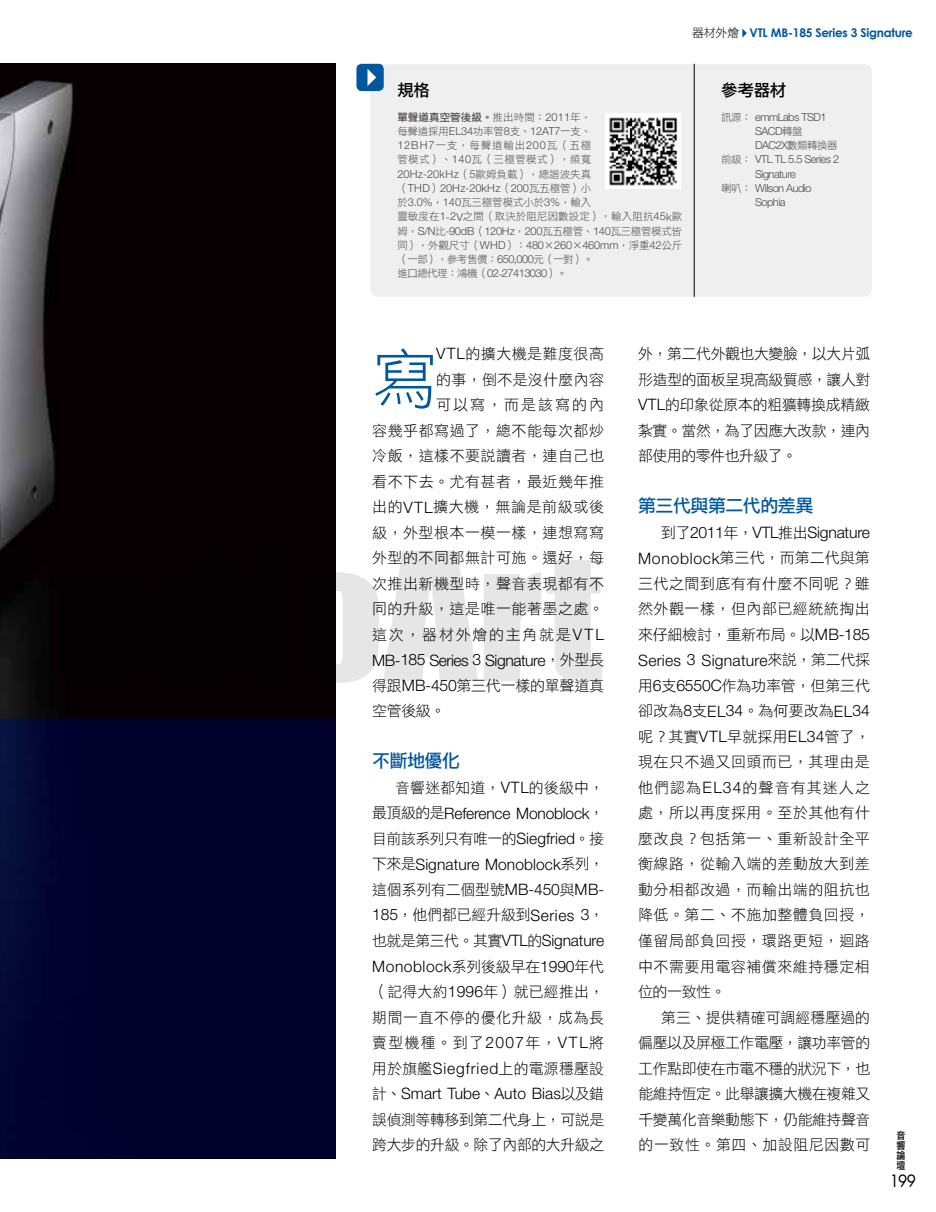
<style>
.page{position:relative;width:936px;height:1212px;background:#fff}
.page>*{position:absolute;margin:0;border:0;box-sizing:border-box;transform-origin:0 0}
.t1{font:165px "Impact";color:#000;scale:1.11 1}
.t2{font:66px "DF Li Hei Std W3";color:#00579d}
.t3{font:18px "DF Li Hei Std W5";letter-spacing:-.03em;color:#00579d}
.t4{font:16.5px "DF Li Hei Std W5";letter-spacing:-.015em;color:#000}
.t5{font:16.5px "Futura";color:#000;scale:.91 1}
.t6{font:300 15.75px/25.5px "Helvetica Neue";letter-spacing:-.01em;color:#000;text-align:justify}
.t7{font:300 15.75px "Helvetica Neue";letter-spacing:-.03em;color:#000}
.t8{font:300 15.75px "Helvetica Neue";letter-spacing:.015em;color:#000}
.t9{font:15px/25.5px "DF Li Hei Std W3";letter-spacing:.03em;color:#000;text-align:justify}
.t10{font:15px/25.5px "DF Li Hei Std W3";letter-spacing:-.025em;color:#000}
.t11{font:15px/25.5px "DF Li Hei Std W3";letter-spacing:-.02em;color:#000}
.t12{font:15px "DF Li Hei Std W3";letter-spacing:-.03em;color:#000}
.t13{font:15px "DF Li Hei Std W3";letter-spacing:-.01em;color:#000}
.t14{font:700 12px "Century Gothic";letter-spacing:-.02em;color:#00579d}
.t15{font:300 10.95px "Helvetica Neue";letter-spacing:-.05em;color:#4c4948}
.t16{font:300 10.95px "Helvetica Neue";letter-spacing:-.03em;color:#4c4948}
.t17{font:10.5px/14.2px "DF Li Hei Std W3";color:#4c4948;text-align:justify}
.t18{font:10.5px/14.2px "DF Li Hei Std W3";letter-spacing:-.05em;color:#4c4948}
.t19{font:10.5px "DF Li Hei Std W5";letter-spacing:.005em;color:#4c4948}
.t20{font:9.9px/10.2px "Li Hei Pro";color:#000;text-align:justify;scale:.91 1}
.s1{font-family:"DF Hei Std W3";font-weight:400;color:#000}
.s2{font-family:"DF Li Hei Std W3"}
.s3{font-family:"Helvetica Neue";font-weight:300;font-size:10.95px}
.s4{font-family:"DF Li Hei Std W3";font-weight:400;font-size:10.5px}
.s5{font-family:"Helvetica Neue";font-weight:300;font-size:15.75px}
.s6{font-family:"DF Li Hei Std W3";font-weight:400;font-size:15px}
</style>
<div class="page">
<div style="left:370px;top:64px;width:502px;height:233px;background:#efefef;border-radius:9px"></div>
<hr style="left:693px;top:64px;width:1px;height:233px;background:#000">
<div style="left:604px;top:112px;width:78px;height:78px;background:#fff"></div>
<img style="left:609px;top:117px;width:69px;height:69px">
<div style="left:356px;top:64px;width:28px;height:27px;background:#00579d;border-radius:5px"></div>
<svg style="left:367px;top:69px;width:9px;height:17px"></svg>
<img style="left:0;top:64px;width:336px;height:654px">
<svg style="left:0;top:718px;width:336px;height:441px;background:#01012c"></svg>
<svg style="left:742px;top:29px;width:4px;height:9px"></svg>
<p class="t14" style="left:692px;top:26px;width:222px"><span class="s1">器材外燴</span> VTL MB-185 Series 3 Signature</p>
<p class="t4" style="left:397px;top:81px;width:34px">規格</p>
<p class="t19" style="left:397px;top:111px;width:195px">單聲道真空管後級。<span class="s2">推出時間：</span><span class="s3">2011</span><span class="s2">年，</span></p>
<p class="t17" style="left:397px;top:124px;width:195px">每聲道採用<span class="s3">EL34</span>功率管<span class="s3">8</span>支、<span class="s3">12AT7</span>一支、<span class="s3">12BH7</span>一支，每聲道輸出<span class="s3">200</span>瓦（五極管模式）、<span class="s3">140</span>瓦（三極管模式），頻寬<span class="s3">20Hz-20kHz</span>（<span class="s3">5</span>歐姆負載），總諧波失真</p>
<p class="t15" style="left:397px;top:181px;width:195px"><span class="s4">（</span>THD<span class="s4">）</span>20Hz-20kHz<span class="s4">（</span>200<span class="s4">瓦五極管）小</span></p>
<p class="t17" style="left:397px;top:195px;width:286px">於<span class="s3">3.0%</span>，<span class="s3">140</span>瓦三極管模式小於<span class="s3">3%</span>，輸入<br>靈敏度在<span class="s3">1-2V</span>之間（取決於阻尼因數設定），輸入阻抗<span class="s3">45k</span>歐</p>
<p class="t16" style="left:397px;top:224px;width:286px"><span class="s4">姆，</span>S/N<span class="s4">比</span>-90dB<span class="s4">（</span>120Hz<span class="s4">，</span>200<span class="s4">瓦五極管、</span>140<span class="s4">瓦三極管模式皆</span></p>
<p class="t18" style="left:397px;top:238px;width:286px">同），外觀尺寸（<span class="s3">WHD</span>）：<span class="s3">480</span>×<span class="s3">260</span>×<span class="s3">460mm</span>，淨重<span class="s3">42</span>公斤（一部），參考售價：<span class="s3">650,000</span>元（一對）。<br>進口總代理：鴻機（<span class="s3">02-27413030</span>）。</p>
<p class="t4" style="left:721px;top:81px;width:67px">參考器材</p>
<p class="t15" style="left:721px;top:110px;width:107px"><span class="s4">訊源：</span> emmLabs TSD1</p>
<p class="t15" style="left:755px;top:124px;width:49px">SACD<span class="s4">轉盤</span></p>
<p class="t15" style="left:755px;top:139px;width:84px">DAC2X<span class="s4">數類轉換器</span></p>
<p class="t15" style="left:721px;top:153px;width:120px"><span class="s4">前級：</span> VTL TL 5.5 Series 2</p>
<p class="t15" style="left:755px;top:167px;width:42px">Signature</p>
<p class="t15" style="left:721px;top:181px;width:92px"><span class="s4">喇叭：</span> Wilson Audio</p>
<p class="t15" style="left:755px;top:196px;width:32px">Sophia</p>
<p class="t9" style="left:372px;top:341px;width:233px;text-align:right"><span class="s5">VTL</span>的擴大機是難度很高<br>的事，倒不是沒什麼內容<br>可以寫，而是該寫的內<br>容幾乎都寫過了，總不能每次都炒冷飯，這樣不要說讀者，連自己也看不下去。尤有甚者，最近幾年推出的<span class="s5">VTL</span>擴大機，無論是前級或後級，外型根本一模一樣，連想寫寫外型的不同都無計可施。還好，每次推出新機型時，聲音表現都有不同的升級，這是唯一能著墨之處。這次，器材外燴的主角就是<span class="s5">VTL</span></p>
<p class="t7" style="left:372px;top:650px;width:233px">MB-185 Series 3 Signature<span class="s6">，外型長</span></p>
<p class="t11" style="left:372px;top:672px;width:233px">得跟<span class="s5">MB-450</span>第三代一樣的單聲道真空管後級。</p>
<p class="t3" style="left:372px;top:751px;width:89px">不斷地優化</p>
<p class="t9" style="left:395px;top:774px;width:210px">音響迷都知道，<span class="s5">VTL</span>的後級中，</p>
<p class="t6" style="left:372px;top:800px;width:233px"><span class="s6">最頂級的是</span>Reference Monoblock<span class="s6">，</span></p>
<p class="t12" style="left:372px;top:830px;width:233px">目前該系列只有唯一的<span class="s5">Siegfried</span>。接</p>
<p class="t6" style="left:372px;top:851px;width:233px"><span class="s6">下來是</span>Signature Monoblock<span class="s6">系列，</span></p>
<p class="t13" style="left:372px;top:881px;width:233px">這個系列有二個型號<span class="s5">MB-450</span>與<span class="s5">MB-</span></p>
<p class="t6" style="left:372px;top:902px;width:233px">185<span class="s6">，他們都已經升級到</span>Series 3<span class="s6">，也就是第三代。其實</span>VTL<span class="s6">的</span>Signature Monoblock<span class="s6">系列後級早在</span>1990<span class="s6">年代</span></p>
<p class="t9" style="left:372px;top:978px;width:233px">（記得大約<span class="s5">1996</span>年）就已經推出，期間一直不停的優化升級，成為長賣型機種。到了<span class="s5">2007</span>年，<span class="s5">VTL</span>將用於旗艦<span class="s5">Siegfried</span>上的電源穩壓設</p>
<p class="t6" style="left:372px;top:1081px;width:233px"><span class="s6">計、</span>Smart Tube<span class="s6">、</span>Auto Bias<span class="s6">以及錯</span></p>
<p class="t10" style="left:372px;top:1106px;width:233px">誤偵測等轉移到第二代身上，可說是跨大步的升級。除了內部的大升級之</p>
<h2 class="t2" style="left:372px;top:344px;width:68px">寫</h2>
<h1 class="t1" style="left:-44px;top:488px;width:583px">AudioArt</h1>
<p class="t9" style="left:638px;top:341px;width:234px">外，第二代外觀也大變臉，以大片弧形造型的面板呈現高級質感，讓人對<span class="s5">VTL</span>的印象從原本的粗獷轉換成精緻紮實。當然，為了因應大改款，連內部使用的零件也升級了。</p>
<p class="t3" style="left:638px;top:496px;width:177px">第三代與第二代的差異</p>
<p class="t6" style="left:661px;top:519px;width:210px"><span class="s6">到了</span>2011<span class="s6">年，</span>VTL<span class="s6">推出</span>Signature</p>
<p class="t9" style="left:638px;top:545px;width:233px"><span class="s5">Monoblock</span>第三代，而第二代與第三代之間到底有有什麼不同呢？雖然外觀一樣，但內部已經統統掏出來仔細檢討，重新布局。以<span class="s5">MB-185</span></p>
<p class="t8" style="left:638px;top:650px;width:233px">Series 3 Signature<span class="s6">來說，第二代採</span></p>
<p class="t9" style="left:638px;top:672px;width:233px">用<span class="s5">6</span>支<span class="s5">6550C</span>作為功率管，但第三代卻改為<span class="s5">8</span>支<span class="s5">EL34</span>。為何要改為<span class="s5">EL34</span>呢？其實<span class="s5">VTL</span>早就採用<span class="s5">EL34</span>管了，現在只不過又回頭而已，其理由是他們認為<span class="s5">EL34</span>的聲音有其迷人之處，所以再度採用。至於其他有什麼改良？包括第一、重新設計全平衡線路，從輸入端的差動放大到差動分相都改過，而輸出端的阻抗也降低。第二、不施加整體負回授，僅留局部負回授，環路更短，迴路中不需要用電容補償來維持穩定相位的一致性。</p>
<p class="t9" style="left:638px;top:1004px;width:234px;text-indent:23px">第三、提供精確可調經穩壓過的偏壓以及屏極工作電壓，讓功率管的工作點即使在市電不穩的狀況下，也能維持恆定。此舉讓擴大機在複雜又千變萬化音樂動態下，仍能維持聲音的一致性。第四、加設阻尼因數可</p>
<p class="t20" style="left:896px;top:1130px;width:11px">音響論壇</p>
<p class="t5" style="left:889px;top:1169px;width:30px">199</p>
</div>
